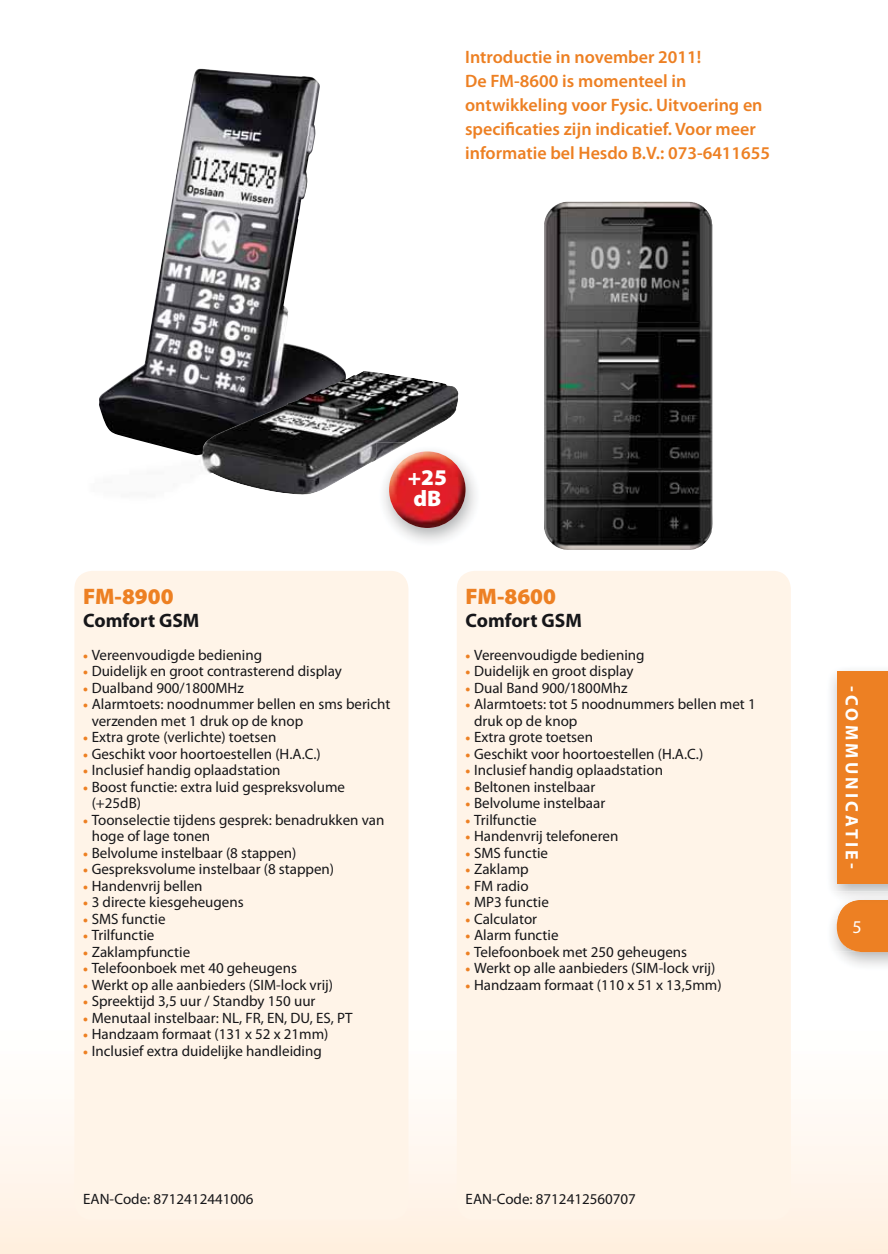
<style>
.page{position:relative;width:888px;height:1254px;background:#fff}
.page>*{position:absolute;margin:0;border:0;box-sizing:border-box;transform-origin:0 0}
.t1{font:900 22.5px "Myriad Pro";color:#ed8023}
.t2{font:900 22.5px/21px "Myriad Pro";color:#fff}
.t3{font:700 19.5px "Myriad Pro";color:#161619}
.t4{font:600 18px/24px "Myriad Pro";color:#ed8023}
.t5{font:700 18px "Myriad Pro";letter-spacing:.18em;color:#fff}
.t6{font:18px "Myriad Pro";color:#fff}
.t7{font:15px/16.5px "Myriad Pro";color:#161619}
.s1{font-weight:900;font-size:13.5px;color:#ed8023}
</style>
<div class="page">
<img style="left:832px;top:919px;width:5px;height:32px">
<svg style="left:837px;top:919px;width:51px;height:33px;background:#ec8630"></svg>
<img style="left:838px;top:900px;width:50px;height:19px">
<div style="left:837px;top:671px;width:51px;height:213px;background:#ed8023"></div>
<div style="left:74px;top:571px;width:334px;height:649px;background:#fff4e8;border-radius:18px"></div>
<img style="left:99px;top:69px;width:247px;height:400px">
<img style="left:384px;top:451px;width:91px;height:91px">
<img style="left:376px;top:443px;width:31px;height:17px">
<img style="left:389px;top:451px;width:77px;height:77px;border-radius:50%">
<div style="left:457px;top:571px;width:334px;height:649px;background:#fff4e8;border-radius:18px"></div>
<img style="left:544px;top:202px;width:169px;height:348px">
<p class="t4" style="left:465px;top:46px;width:307px">Introductie in november 2011!<br>De FM-8600 is momenteel in ontwikkeling voor Fysic. Uitvoering en specificaties zijn indicatief. Voor meer informatie bel Hesdo B.V.: 073-6411655</p>
<h1 class="t2" style="left:408px;top:467px;width:41px">+25 dB</h1>
<h1 class="t1" style="left:83px;top:583px;width:92px">FM-8900</h1>
<h2 class="t3" style="left:83px;top:613px;width:118px">Comfort GSM</h2>
<p class="t7" style="left:83px;top:647px;width:180px"><span class="s1">•</span> Vereenvoudigde bediening</p>
<p class="t7" style="left:83px;top:664px;width:260px"><span class="s1">•</span> Duidelijk en groot contrasterend display</p>
<p class="t7" style="left:83px;top:680px;width:162px"><span class="s1">•</span> Dualband 900/1800MHz</p>
<p class="t7" style="left:92px;top:697px;width:300px;text-indent:-9px"><span class="s1">•</span> Alarmtoets: noodnummer bellen en sms bericht verzenden met 1 druk op de knop</p>
<p class="t7" style="left:83px;top:730px;width:195px"><span class="s1">•</span> Extra grote (verlichte) toetsen</p>
<p class="t7" style="left:83px;top:746px;width:239px"><span class="s1">•</span> Geschikt voor hoortoestellen (H.A.C.)</p>
<p class="t7" style="left:83px;top:763px;width:199px"><span class="s1">•</span> Inclusief handig oplaadstation</p>
<p class="t7" style="left:92px;top:779px;width:255px;text-indent:-9px"><span class="s1">•</span> Boost functie: extra luid gespreksvolume (+25dB)</p>
<p class="t7" style="left:92px;top:812px;width:294px;text-indent:-9px"><span class="s1">•</span> Toonselectie tijdens gesprek: benadrukken van hoge of lage tonen</p>
<p class="t7" style="left:83px;top:845px;width:215px"><span class="s1">•</span> Belvolume instelbaar (8 stappen)</p>
<p class="t7" style="left:83px;top:862px;width:253px"><span class="s1">•</span> Gespreksvolume instelbaar (8 stappen)</p>
<p class="t7" style="left:83px;top:878px;width:121px"><span class="s1">•</span> Handenvrij bellen</p>
<p class="t7" style="left:83px;top:895px;width:162px"><span class="s1">•</span> 3 directe kiesgeheugens</p>
<p class="t7" style="left:83px;top:911px;width:84px"><span class="s1">•</span> SMS functie</p>
<p class="t7" style="left:83px;top:928px;width:73px"><span class="s1">•</span> Trilfunctie</p>
<p class="t7" style="left:83px;top:944px;width:109px"><span class="s1">•</span> Zaklampfunctie</p>
<p class="t7" style="left:83px;top:961px;width:215px"><span class="s1">•</span> Telefoonboek met 40 geheugens</p>
<p class="t7" style="left:83px;top:977px;width:251px"><span class="s1">•</span> Werkt op alle aanbieders (SIM-lock vrij)</p>
<p class="t7" style="left:83px;top:994px;width:234px"><span class="s1">•</span> Spreektijd 3,5 uur / Standby 150 uur</p>
<p class="t7" style="left:83px;top:1010px;width:271px"><span class="s1">•</span> Menutaal instelbaar: NL, FR, EN, DU, ES, PT</p>
<p class="t7" style="left:83px;top:1027px;width:247px"><span class="s1">•</span> Handzaam formaat (131 x 52 x 21mm)</p>
<p class="t7" style="left:83px;top:1043px;width:240px"><span class="s1">•</span> Inclusief extra duidelijke handleiding</p>
<h1 class="t1" style="left:466px;top:583px;width:92px">FM-8600</h1>
<h2 class="t3" style="left:466px;top:613px;width:118px">Comfort GSM</h2>
<p class="t7" style="left:466px;top:647px;width:180px"><span class="s1">•</span> Vereenvoudigde bediening</p>
<p class="t7" style="left:466px;top:664px;width:170px"><span class="s1">•</span> Duidelijk en groot display</p>
<p class="t7" style="left:466px;top:680px;width:163px"><span class="s1">•</span> Dual Band 900/1800Mhz</p>
<p class="t7" style="left:474px;top:697px;width:283px;text-indent:-9px"><span class="s1">•</span> Alarmtoets: tot 5 noodnummers bellen met 1 druk op de knop</p>
<p class="t7" style="left:466px;top:730px;width:129px"><span class="s1">•</span> Extra grote toetsen</p>
<p class="t7" style="left:466px;top:746px;width:239px"><span class="s1">•</span> Geschikt voor hoortoestellen (H.A.C.)</p>
<p class="t7" style="left:466px;top:763px;width:199px"><span class="s1">•</span> Inclusief handig oplaadstation</p>
<p class="t7" style="left:466px;top:779px;width:131px"><span class="s1">•</span> Beltonen instelbaar</p>
<p class="t7" style="left:466px;top:796px;width:141px"><span class="s1">•</span> Belvolume instelbaar</p>
<p class="t7" style="left:466px;top:812px;width:73px"><span class="s1">•</span> Trilfunctie</p>
<p class="t7" style="left:466px;top:829px;width:154px"><span class="s1">•</span> Handenvrij telefoneren</p>
<p class="t7" style="left:466px;top:845px;width:84px"><span class="s1">•</span> SMS functie</p>
<p class="t7" style="left:466px;top:862px;width:65px"><span class="s1">•</span> Zaklamp</p>
<p class="t7" style="left:466px;top:878px;width:65px"><span class="s1">•</span> FM radio</p>
<p class="t7" style="left:466px;top:895px;width:85px"><span class="s1">•</span> MP3 functie</p>
<p class="t7" style="left:466px;top:911px;width:73px"><span class="s1">•</span> Calculator</p>
<p class="t7" style="left:466px;top:928px;width:94px"><span class="s1">•</span> Alarm functie</p>
<p class="t7" style="left:466px;top:944px;width:223px"><span class="s1">•</span> Telefoonboek met 250 geheugens</p>
<p class="t7" style="left:466px;top:961px;width:251px"><span class="s1">•</span> Werkt op alle aanbieders (SIM-lock vrij)</p>
<p class="t7" style="left:466px;top:977px;width:258px"><span class="s1">•</span> Handzaam formaat (110 x 51 x 13,5mm)</p>
<p class="t7" style="left:83px;top:1192px;width:172px">EAN-Code: 8712412441006</p>
<p class="t7" style="left:466px;top:1192px;width:172px">EAN-Code: 8712412560707</p>
<p class="t5" style="left:859px;top:686px;width:184px;rotate:90deg">-COMMUNICATIE-</p>
<p class="t6" style="left:853px;top:920px;width:11px">5</p>
</div>
